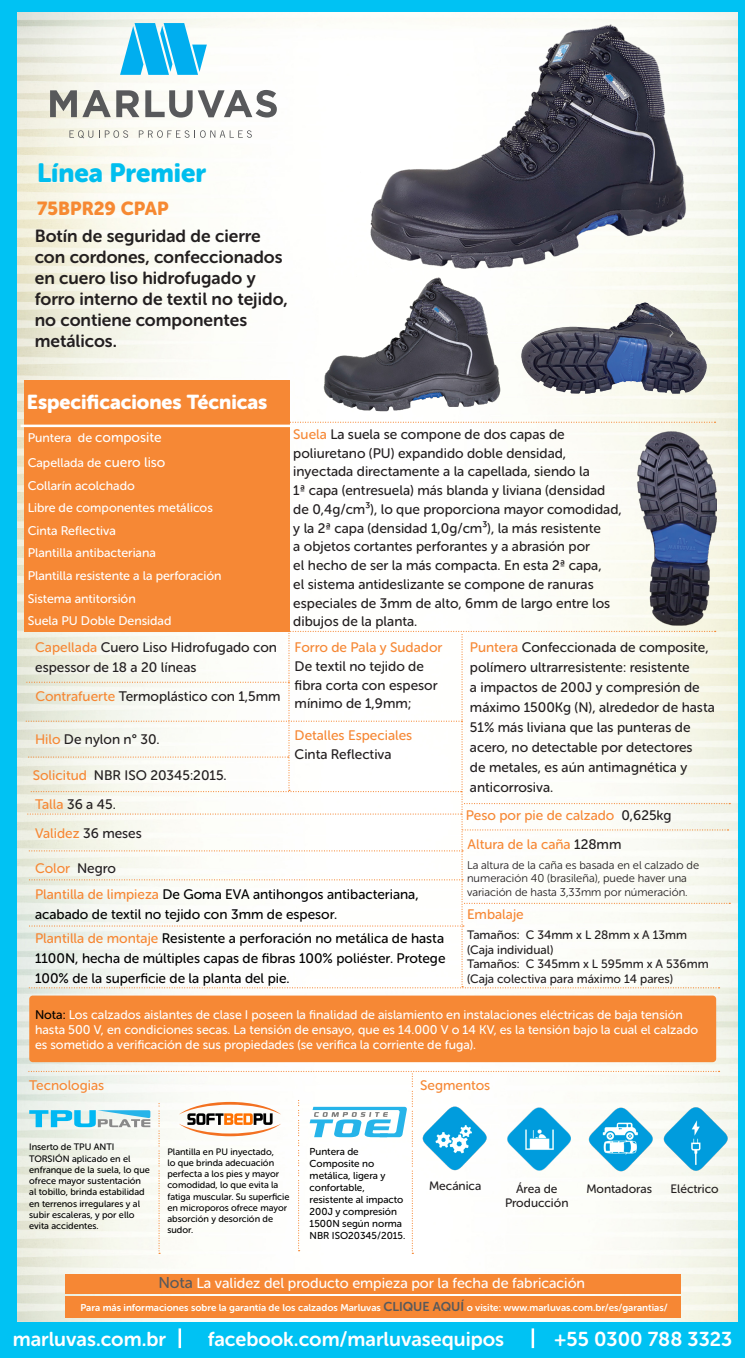
<style>
.page{position:relative;width:745px;height:1358px;background:#fff}
.page>*{position:absolute;margin:0;border:0;box-sizing:border-box;transform-origin:0 0}
.t1{font:26.25px "Museo Sans Rounded 900";color:#00beee}
.t2{font:20px "Museo Sans Rounded 700";color:#fff}
.t3{font:20px "Museo Sans Rounded 900";color:#fff}
.t4{font:18.75px "Museo Sans Rounded 900";color:#f68932}
.t5{font:17.5px/21px "Museo Sans Rounded 700";color:#231f20}
.t6{font:14.38px "Museo Sans Rounded 500";color:#fff}
.t7{font:13.75px/18.8px "Museo Sans Rounded 500";color:#231f20}
.t8{font:13.75px/20px "Museo Sans Rounded 500";color:#000}
.t9{font:13.75px/28.2px "Museo Sans Rounded 500";color:#f68835}
.t10{font:12.5px/22.5px "Museo Sans Rounded 500";color:#fff}
.t11{font:12.12px/14.5px "Museo Sans Rounded 500";color:#231f20}
.t12{font:11.25px/13.5px "Museo Sans Rounded 300";color:#231f20}
.t13{font:10px/12px "Museo Sans Rounded 500";color:#000}
.t14{font:9.88px "Museo Sans Rounded 700";color:#fff}
.t15{font:9.25px/11.2px "Museo Sans Rounded 500";color:#000}
.s1{font-size:13.75px}
.s2{color:#f68835}
.s3{color:#231f20}
.s4{color:#f68734}
.s5{color:#000}
.s6{font-size:15.62px;color:#58595b}
.s7{font-size:12.75px;color:#58595b}
</style>
<div class="page">
<div style="left:0;top:0;width:744px;height:1357px;background:#00c2f3"></div>
<img style="left:17px;top:13px;width:720px;height:1308px">
<div style="left:24px;top:380px;width:265px;height:251px;background:#f68835"></div>
<hr style="left:21px;top:424px;width:276px;height:3px;background:#fff">
<svg style="left:289px;top:421px;width:426px;height:2px"></svg>
<img style="left:357px;top:24px;width:344px;height:252px">
<img style="left:316px;top:277px;width:195px;height:136px">
<img style="left:512px;top:280px;width:207px;height:129px">
<img style="left:637px;top:432px;width:79px;height:179px">
<svg style="left:29px;top:1070px;width:690px;height:183px;background:#e8f2f2"></svg>
<div style="left:29px;top:995px;width:687px;height:67px;background:#f68835;border-radius:4px"></div>
<img style="left:660px;top:1104px;width:68px;height:69px">
<svg style="left:120px;top:23px;width:87px;height:52px;background:#4ec6f0"></svg>
<svg style="left:50px;top:90px;width:89px;height:27px;background:#a6a6a2"></svg>
<svg style="left:145px;top:90px;width:132px;height:28px;background:#b7b7b6"></svg>
<svg style="left:69px;top:130px;width:24px;height:8px"></svg>
<svg style="left:99px;top:130px;width:29px;height:8px"></svg>
<svg style="left:139px;top:130px;width:113px;height:8px"></svg>
<hr style="left:178px;top:1328px;width:3px;height:19px;background:#fff">
<hr style="left:531px;top:1328px;width:3px;height:19px;background:#fff">
<div style="left:65px;top:1296px;width:615px;height:21px;background:#f68734"></div>
<div style="left:65px;top:1273px;width:615px;height:20px;background:#f68734"></div>
<svg style="left:26px;top:611px;width:704px;height:377px;background:#f9f7f0"></svg>
<h1 class="t1" style="left:37px;top:162px;width:170px">Línea Premier</h1>
<h3 class="t4" style="left:37px;top:200px;width:133px">75BPR29 CPAP</h3>
<p class="t5" style="left:35px;top:227px;width:254px">Botín de seguridad de cierre con cordones, confeccionados en cuero liso hidrofugado y forro interno de textil no tejido, no contiene componentes metálicos.</p>
<h2 class="t3" style="left:27px;top:394px;width:242px">Especificaciones Técnicas</h2>
<p class="t10" style="left:28px;top:427px;width:139px;line-height:25px">Puntera de <span class="s1">composite<br></span>Capellada de <span class="s1">cuero liso</span></p>
<p class="t10" style="left:28px;top:475px;width:195px">Collarín acolchado<br>Libre de componentes metálicos<br>Cinta Reflectiva<br>Plantilla antibacteriana<br>Plantilla resistente a la perforación<br>Sistema antitorsión<br>Suela PU Doble Densidad</p>
<p class="t7" style="left:293px;top:426px;width:330px"><span class="s2">Suela</span> La suela se compone de dos capas de poliuretano (PU) expandido doble densidad, inyectada directamente a la capellada, siendo la<br>1ª capa (entresuela) más blanda y liviana (densidad de 0,4g/cm³), lo que proporciona mayor comodidad, y la 2ª capa (densidad 1,0g/cm³), la más resistente<br>a objetos cortantes perforantes y a abrasión por<br>el hecho de ser la más compacta. En esta 2ª capa,<br>el sistema antideslizante se compone de ranuras especiales de 3mm de alto, 6mm de largo entre los dibujos de la planta.</p>
<p class="t7" style="left:35px;top:638px;width:243px;line-height:20px"><span class="s2">Capellada</span> Cuero Liso Hidrofugado con espessor de 18 a 20 líneas</p>
<p class="t7" style="left:35px;top:688px;width:246px"><span class="s2">Contrafuerte</span> Termoplástico con 1,5mm</p>
<p class="t7" style="left:35px;top:731px;width:126px"><span class="s2">Hilo</span> De nylon n° 30.</p>
<p class="t7" style="left:33px;top:762px;width:195px;line-height:29px"><span class="s2">Solicitud</span> NBR ISO 20345:2015.<br><span class="s2">Talla</span> 36 a 45.<br><span class="s2">Validez</span> 36 meses</p>
<p class="t9" style="left:35px;top:855px;width:82px">Color <span class="s3">Negro</span></p>
<p class="t9" style="left:294px;top:634px;width:149px">Forro de Pala y Sudador</p>
<p class="t7" style="left:294px;top:658px;width:144px">De textil no tejido de fibra corta con espesor mínimo de 1,9mm;</p>
<p class="t9" style="left:294px;top:722px;width:119px">Detalles Especiales</p>
<p class="t7" style="left:294px;top:746px;width:98px">Cinta Reflectiva</p>
<p class="t8" style="left:35px;top:885px;width:385px"><span class="s4">Plantilla de limpieza</span> De Goma EVA antihongos antibacteriana, acabado de textil no tejido con 3mm de espesor.</p>
<p class="t8" style="left:35px;top:929px;width:412px;text-align:justify"><span class="s4">Plantilla de montaje</span> Resistente a perforación no metálica de hasta 1100N, hecha de múltiples capas de fibras 100% poliéster. Protege 100% de la superficie de la planta del pie.</p>
<p class="t7" style="left:470px;top:638px;width:246px;line-height:20px"><span class="s2">Puntera</span> Confeccionada de composite, polímero ultrarresistente: resistente<br>a impactos de 200J y compresión de máximo 1500Kg (N), alrededor de hasta 51% más liviana que las punteras de acero, no detectable por detectores<br>de metales, es aún antimagnética y anticorrosiva.</p>
<p class="t9" style="left:465px;top:802px;width:207px">Peso por pie de calzado <span class="s3">0,625kg<br></span>Altura de la caña <span class="s3">128mm</span></p>
<p class="t12" style="left:467px;top:858px;width:233px">La altura de la caña es basada en el calzado de numeración 40 (brasileña), puede haver una variación de hasta 3,33mm por númeración.</p>
<p class="t9" style="left:467px;top:901px;width:58px">Embalaje</p>
<p class="t11" style="left:467px;top:928px;width:243px">Tamaños: C 34mm x L 28mm x A 13mm (Caja individual)<br>Tamaños: C 345mm x L 595mm x A 536mm (Caja colectiva para máximo 14 pares)</p>
<p class="t10" style="left:35px;top:1007px;width:664px;line-height:15px"><span class="s5">Nota:</span> Los calzados aislantes de clase I poseen la finalidad de aislamiento en instalaciones eléctricas de baja tensión hasta 500 V, en condiciones secas. La tensión de ensayo, que es 14.000 V o 14 KV, es la tensión bajo la cual el calzado es sometido a verificación de sus propiedades (se verifica la corriente de fuga).</p>
<p class="t9" style="left:29px;top:1072px;width:76px">Tecnologias</p>
<p class="t15" style="left:29px;top:1142px;width:122px">Inserto de TPU ANTI<br>TORSIÓN aplicado en el enfranque de la suela, lo que ofrece mayor sustentación al tobillo, brinda estabilidad en terrenos irregulares y al subir escaleras, y por ello evita accidentes.</p>
<p class="t15" style="left:167px;top:1146px;width:123px">Plantilla en PU inyectado,<br>lo que brinda adecuación perfecta a los pies y mayor comodidad, lo que evita la fatiga muscular. Su superficie en microporos ofrece mayor absorción y desorción de sudor.</p>
<p class="t9" style="left:420px;top:1072px;width:71px">Segmentos</p>
<p class="t13" style="left:309px;top:1146px;width:97px">Puntera de<br>Composite no metálica, ligera y confortable, resistente al impacto<br>200J y compresión<br>1500N según norma<br>NBR ISO20345/2015.</p>
<p class="t11" style="left:429px;top:1179px;width:54px">Mecánica</p>
<p class="t11" style="left:516px;top:1182px;width:43px">Área de</p>
<p class="t11" style="left:586px;top:1182px;width:67px">Montadoras</p>
<p class="t11" style="left:505px;top:1196px;width:65px">Producción</p>
<p class="t11" style="left:670px;top:1182px;width:50px">Eléctrico</p>
<p class="t6" style="left:158px;top:1276px;width:428px"><span class="s6">Nota</span> La validez del producto empieza por la fecha de fabricación</p>
<p class="t14" style="left:80px;top:1303px;width:588px">Para más informaciones sobre la garantía de los calzados Marluvas <span class="s7">CLIQUE AQUÍ</span> o visite: www.marluvas.com.br/es/garantias/</p>
<h2 class="t2" style="left:13px;top:1330px;width:155px">marluvas.com.br</h2>
<h2 class="t2" style="left:208px;top:1330px;width:298px">facebook.com/marluvasequipos</h2>
<h2 class="t2" style="left:554px;top:1330px;width:180px">+55 0300 788 3323</h2>
</div>
